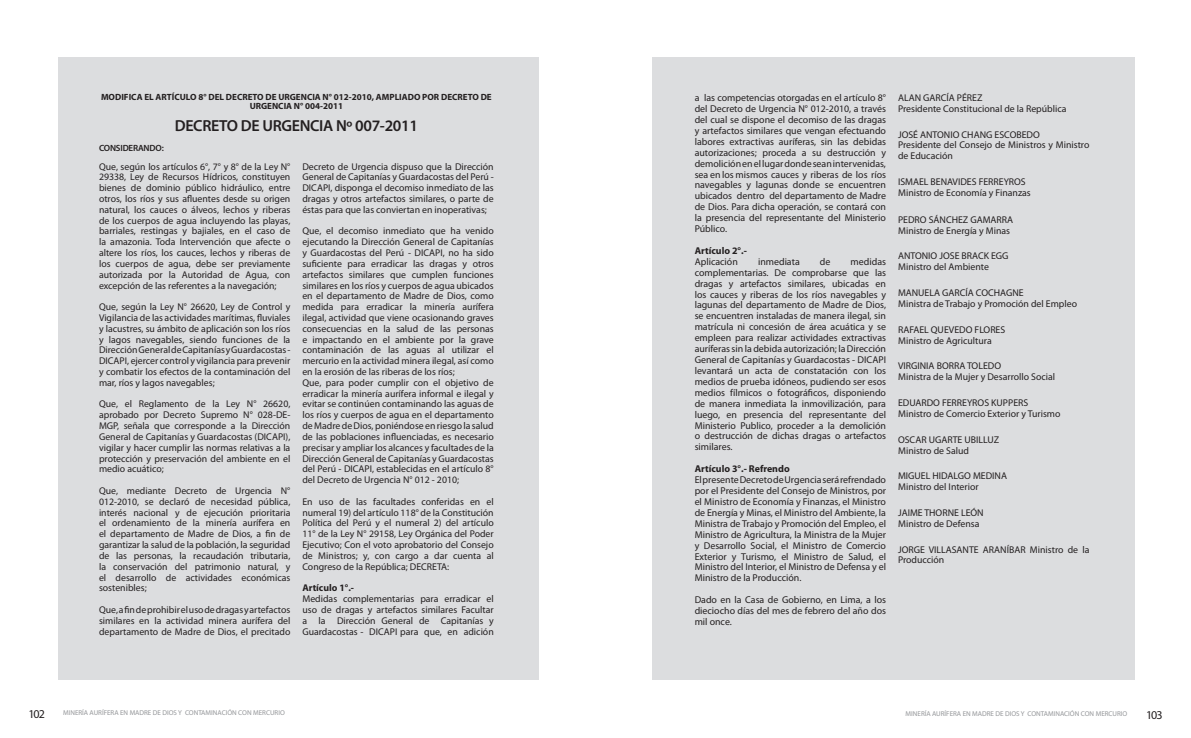
<style>
.page{position:relative;width:1191px;height:738px;background:#fff}
.page>*{position:absolute;margin:0;border:0;box-sizing:border-box;transform-origin:0 0}
.t1{font:600 16px "Myriad Pro";letter-spacing:-.02em;color:#231f20}
.t2{font:12px "Myriad Pro";letter-spacing:-.08em;color:#231f20}
.t3{font:9.9px/10.9px "Myriad Pro";color:#231f20;text-align:justify}
.t4{font:700 9.9px "Myriad Pro";color:#231f20}
.t5{font:9.8px/10.8px "Myriad Pro";color:#231f20;text-align:justify}
.t6{font:700 9.8px "Myriad Pro";color:#231f20}
.t7{font:700 9px "Myriad Pro";color:#231f20}
.t8{font:600 9px "Myriad Pro";letter-spacing:-.02em;color:#231f20}
.t9{font:7px "Myriad Pro";color:#939598}
</style>
<div class="page">
<div style="left:58px;top:57px;width:481px;height:622px;background:#dcdddf"></div>
<div style="left:652px;top:57px;width:482px;height:622px;background:#dcdddf"></div>
<p class="t7" style="left:101px;top:91px;width:392px">MODIFICA EL ARTÍCULO 8° DEL DECRETO DE URGENCIA N° 012-2010, AMPLIADO POR DECRETO DE</p>
<p class="t7" style="left:250px;top:100px;width:95px">URGENCIA N° 004-2011</p>
<p class="t1" style="left:175px;top:116px;width:245px">DECRETO DE URGENCIA Nº 007-2011</p>
<p class="t8" style="left:99px;top:142px;width:66px">CONSIDERANDO:</p>
<p class="t5" style="left:99px;top:161px;width:193px">Que, según los artículos 6°, 7° y 8° de la Ley N° 29338, Ley de Recursos Hídricos, constituyen bienes de dominio público hidráulico, entre otros, los ríos y sus afluentes desde su origen natural, los cauces o álveos, lechos y riberas de los cuerpos de agua incluyendo las playas, barriales, restingas y bajiales, en el caso de la amazonia. Toda Intervención que afecte o altere los ríos, los cauces, lechos y riberas de los cuerpos de agua, debe ser previamente autorizada por la Autoridad de Agua, con excepción de las referentes a la navegación;</p>
<p class="t5" style="left:99px;top:301px;width:193px">Que, según la Ley N° 26620, Ley de Control y Vigilancia de las actividades marítimas, fluviales y lacustres, su ámbito de aplicación son los ríos y lagos navegables, siendo funciones de la Dirección General de Capitanías y Guardacostas - DICAPI, ejercer control y vigilancia para prevenir y combatir los efectos de la contaminación del mar, ríos y lagos navegables;</p>
<p class="t5" style="left:99px;top:398px;width:193px">Que, el Reglamento de la Ley N° 26620, aprobado por Decreto Supremo N° 028-DE-MGP, señala que corresponde a la Dirección General de Capitanías y Guardacostas (DICAPI), vigilar y hacer cumplir las normas relativas a la protección y preservación del ambiente en el medio acuático;</p>
<p class="t5" style="left:99px;top:484px;width:193px">Que, mediante Decreto de Urgencia N° 012-2010, se declaró de necesidad pública, interés nacional y de ejecución prioritaria el ordenamiento de la minería aurífera en el departamento de Madre de Dios, a fin de garantizar la salud de la población, la seguridad de las personas, la recaudación tributaria, la conservación del patrimonio natural, y el desarrollo de actividades económicas sostenibles;</p>
<p class="t5" style="left:99px;top:603px;width:193px">Que, a fin de prohibir el uso de dragas y artefactos similares en la actividad minera aurífera del departamento de Madre de Dios, el precitado</p>
<p class="t5" style="left:302px;top:160px;width:193px">Decreto de Urgencia dispuso que la Dirección General de Capitanías y Guardacostas del Perú - DICAPI, disponga el decomiso inmediato de las dragas y otros artefactos similares, o parte de éstas para que las conviertan en inoperativas;</p>
<p class="t5" style="left:302px;top:225px;width:193px">Que, el decomiso inmediato que ha venido ejecutando la Dirección General de Capitanías y Guardacostas del Perú - DICAPI, no ha sido suficiente para erradicar las dragas y otros artefactos similares que cumplen funciones similares en los ríos y cuerpos de agua ubicados en el departamento de Madre de Dios, como medida para erradicar la minería aurífera ilegal, actividad que viene ocasionando graves consecuencias en la salud de las personas e impactando en el ambiente por la grave contaminación de las aguas al utilizar el mercurio en la actividad minera ilegal, así como en la erosión de las riberas de los ríos;</p>
<p class="t5" style="left:302px;top:376px;width:193px">Que, para poder cumplir con el objetivo de erradicar la minería aurífera informal e ilegal y evitar se continúen contaminando las aguas de los ríos y cuerpos de agua en el departamento de Madre de Dios, poniéndose en riesgo la salud de las poblaciones influenciadas, es necesario precisar y ampliar los alcances y facultades de la Dirección General de Capitanías y Guardacostas del Perú - DICAPI, establecidas en el artículo 8° del Decreto de Urgencia N° 012 - 2010;</p>
<p class="t5" style="left:302px;top:495px;width:193px">En uso de las facultades conferidas en el numeral 19) del artículo 118° de la Constitución Política del Perú y el numeral 2) del artículo 11° de la Ley N° 29158, Ley Orgánica del Poder Ejecutivo; Con el voto aprobatorio del Consejo de Ministros; y, con cargo a dar cuenta al Congreso de la República; DECRETA:</p>
<p class="t6" style="left:302px;top:581px;width:53px">Artículo 1°.-</p>
<p class="t5" style="left:302px;top:592px;width:193px">Medidas complementarias para erradicar el uso de dragas y artefactos similares Facultar a la Dirección General de Capitanías y Guardacostas - DICAPI para que, en adición</p>
<p class="t3" style="left:694px;top:92px;width:193px">a las competencias otorgadas en el artículo 8° del Decreto de Urgencia N° 012-2010, a través del cual se dispone el decomiso de las dragas y artefactos similares que vengan efectuando labores extractivas auríferas, sin las debidas autorizaciones; proceda a su destrucción y demolición en el lugar donde sean intervenidas, sea en los mismos cauces y riberas de los ríos navegables y lagunas donde se encuentren ubicados dentro del departamento de Madre de Dios. Para dicha operación, se contará con la presencia del representante del Ministerio Público.</p>
<p class="t4" style="left:694px;top:244px;width:54px">Artículo 2°.-</p>
<p class="t3" style="left:694px;top:256px;width:45px">Aplicación</p>
<p class="t3" style="left:758px;top:256px;width:43px">inmediata</p>
<p class="t3" style="left:820px;top:256px;width:12px">de</p>
<p class="t3" style="left:694px;top:256px;width:193px;text-indent:156px">medidas complementarias. De comprobarse que las dragas y artefactos similares, ubicadas en los cauces y riberas de los ríos navegables y lagunas del departamento de Madre de Dios, se encuentren instaladas de manera ilegal, sin matrícula ni concesión de área acuática y se empleen para realizar actividades extractivas auríferas sin la debida autorización; la Dirección General de Capitanías y Guardacostas - DICAPI levantará un acta de constatación con los medios de prueba idóneos, pudiendo ser esos medios fílmicos o fotográficos, disponiendo de manera inmediata la inmovilización, para luego, en presencia del representante del Ministerio Publico, proceder a la demolición o destrucción de dichas dragas o artefactos similares.</p>
<p class="t4" style="left:694px;top:462px;width:97px">Artículo 3°.- Refrendo</p>
<p class="t3" style="left:694px;top:474px;width:193px">El presente Decreto de Urgencia será refrendado por el Presidente del Consejo de Ministros, por el Ministro de Economía y Finanzas, el Ministro de Energía y Minas, el Ministro del Ambiente, la Ministra de Trabajo y Promoción del Empleo, el Ministro de Agricultura, la Ministra de la Mujer y Desarrollo Social, el Ministro de Comercio Exterior y Turismo, el Ministro de Salud, el Ministro del Interior, el Ministro de Defensa y el Ministro de la Producción.</p>
<p class="t3" style="left:694px;top:593px;width:193px">Dado en la Casa de Gobierno, en Lima, a los dieciocho días del mes de febrero del año dos mil once.</p>
<p class="t5" style="left:898px;top:92px;width:86px">ALAN GARCÍA PÉREZ</p>
<p class="t5" style="left:898px;top:103px;width:170px">Presidente Constitucional de la República</p>
<p class="t5" style="left:898px;top:129px;width:143px">JOSÉ ANTONIO CHANG ESCOBEDO</p>
<p class="t5" style="left:898px;top:139px;width:193px">Presidente del Consejo de Ministros y Ministro de Educación</p>
<p class="t5" style="left:898px;top:176px;width:129px">ISMAEL BENAVIDES FERREYROS</p>
<p class="t5" style="left:898px;top:187px;width:134px">Ministro de Economía y Finanzas</p>
<p class="t5" style="left:898px;top:214px;width:117px">PEDRO SÁNCHEZ GAMARRA</p>
<p class="t5" style="left:898px;top:224px;width:114px">Ministro de Energía y Minas</p>
<p class="t5" style="left:898px;top:250px;width:112px">ANTONIO JOSE BRACK EGG</p>
<p class="t5" style="left:898px;top:261px;width:92px">Ministro del Ambiente</p>
<p class="t5" style="left:898px;top:287px;width:127px">MANUELA GARCÍA COCHAGNE</p>
<p class="t5" style="left:898px;top:298px;width:181px">Ministra de Trabajo y Promoción del Empleo</p>
<p class="t5" style="left:898px;top:323px;width:109px">RAFAEL QUEVEDO FLORES</p>
<p class="t5" style="left:898px;top:334px;width:95px">Ministro de Agricultura</p>
<p class="t5" style="left:898px;top:360px;width:105px">VIRGINIA BORRA TOLEDO</p>
<p class="t5" style="left:898px;top:371px;width:159px">Ministra de la Mujer y Desarrollo Social</p>
<p class="t5" style="left:898px;top:397px;width:132px">EDUARDO FERREYROS KUPPERS</p>
<p class="t5" style="left:898px;top:407px;width:164px">Ministro de Comercio Exterior y Turismo</p>
<p class="t5" style="left:898px;top:433px;width:103px">OSCAR UGARTE UBILLUZ</p>
<p class="t5" style="left:898px;top:444px;width:73px">Ministro de Salud</p>
<p class="t5" style="left:898px;top:470px;width:110px">MIGUEL HIDALGO MEDINA</p>
<p class="t5" style="left:898px;top:481px;width:82px">Ministro del Interior</p>
<p class="t5" style="left:898px;top:506px;width:87px">JAIME THORNE LEÓN</p>
<p class="t5" style="left:898px;top:517px;width:83px">Ministro de Defensa</p>
<p class="t5" style="left:898px;top:543px;width:193px">JORGE VILLASANTE ARANÍBAR Ministro de la<br>Producción</p>
<p class="t9" style="left:63px;top:707px;width:223px">MINERÍA AURÍFERA EN MADRE DE DIOS Y CONTAMINACIÓN CON MERCURIO</p>
<p class="t2" style="left:28px;top:706px;width:18px">102</p>
<p class="t9" style="left:905px;top:708px;width:223px">MINERÍA AURÍFERA EN MADRE DE DIOS Y CONTAMINACIÓN CON MERCURIO</p>
<p class="t2" style="left:1146px;top:706px;width:18px">103</p>
</div>
